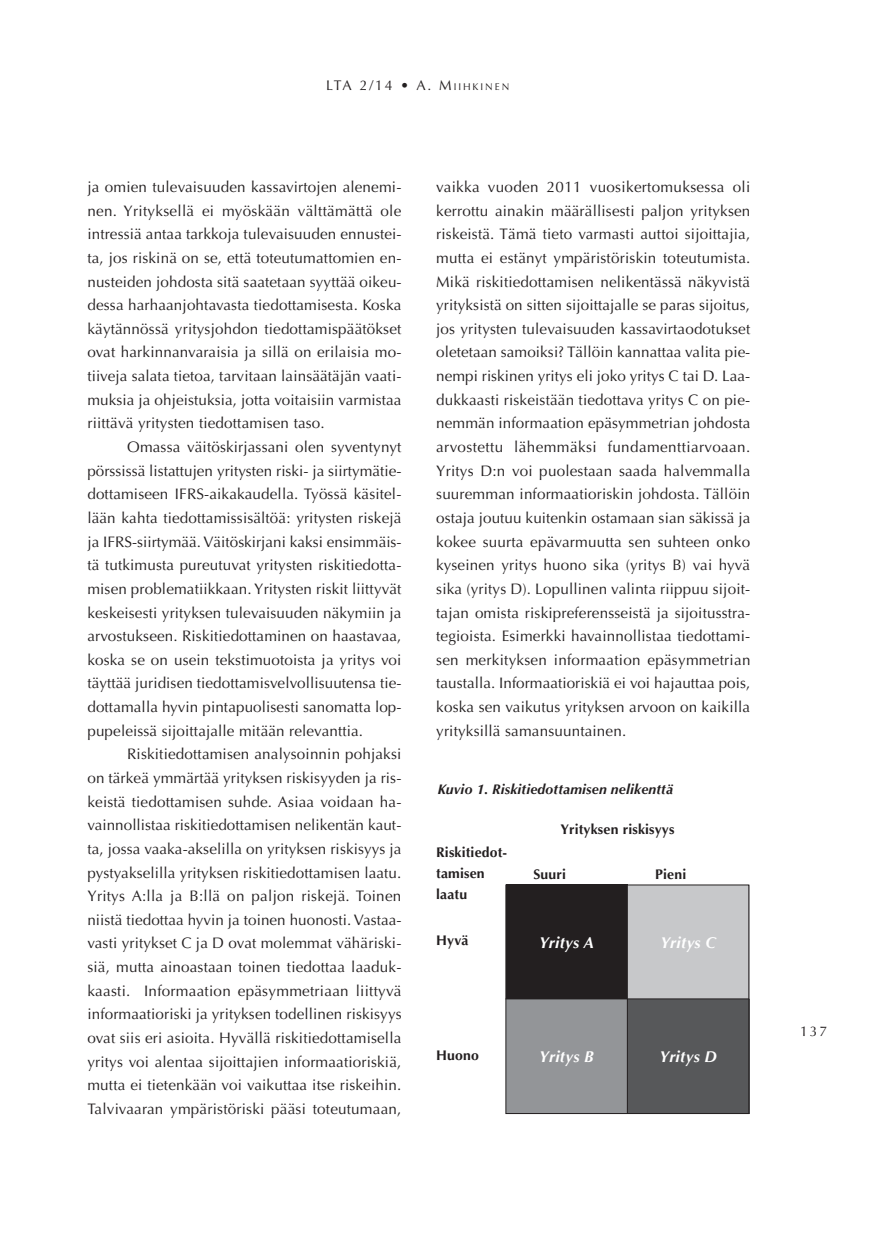
<style>
.page{position:relative;width:875px;height:1242px;background:#fff}
.page>*{position:absolute;margin:0;border:0;box-sizing:border-box;transform-origin:0 0}
.kuvateksti{font:italic 700 15.75px "Optima";letter-spacing:.01em;color:#fff}
.L_8_7_13_5{font:15.22px/23.6px "Optima";letter-spacing:.01em;color:#231f20;text-align:justify}
.kuvateksti-2{font:700 14px/21px "Optima";letter-spacing:.01em;color:#231f20}
.kuvateksti-3{font:italic 700 14px "Optima";letter-spacing:.01em;color:#231f20}
.t1{font:14px "Optima";color:#231f20}
.t2{font:14px "Optima";color:#231f20}
.s1{font-size:9.8px}
</style>
<div class="page">
<div style="left:505px;top:884px;width:122px;height:114px;background:#231f20"></div>
<div style="left:505px;top:999px;width:122px;height:114px;background:#939598"></div>
<div style="left:627px;top:884px;width:122px;height:115px;background:#c7c8ca"></div>
<div style="left:627px;top:999px;width:122px;height:114px;background:#57585a"></div>
<div style="left:505px;top:884px;width:244px;height:229px;border:1px solid #231f20"></div>
<hr style="left:505px;top:998px;width:244px;height:1px;background:#231f20">
<hr style="left:626px;top:884px;width:1px;height:229px;background:#231f20">
<p class="t1" style="left:326px;top:77px;width:185px">LTA 2/14 • A. M<span class="s1">IIHKINEN</span></p>
<p class="L_8_7_13_5" style="left:87px;top:175px;width:315px">ja omien tulevaisuuden kassavirtojen alenemi&shy;nen. Yrityksellä ei myöskään välttämättä ole intressiä antaa tarkkoja tulevaisuuden ennustei&shy;ta, jos riskinä on se, että toteutumattomien en&shy;nusteiden johdosta sitä saatetaan syyttää oikeu&shy;dessa harhaanjohtavasta tiedottamisesta. Koska käytännössä yritysjohdon tiedottamispäätökset ovat harkinnanvaraisia ja sillä on erilaisia mo&shy;tiiveja salata tietoa, tarvitaan lainsäätäjän vaati&shy;muksia ja ohjeistuksia, jotta voitaisiin varmistaa riittävä yritysten tiedottamisen taso.</p>
<p class="L_8_7_13_5" style="left:87px;top:435px;width:315px;text-indent:40px">Omassa väitöskirjassani olen syventynyt pörssissä listattujen yritysten riski- ja siirtymätie&shy;dottamiseen IFRS-aikakaudella. Työssä käsitel&shy;lään kahta tiedottamissisältöä: yritysten riskejä ja IFRS-siirtymää. Väitöskirjani kaksi ensimmäis&shy;tä tutkimusta pureutuvat yritysten riskitiedotta&shy;misen problematiikkaan. Yritysten riskit liittyvät keskeisesti yrityksen tulevaisuuden näkymiin ja arvostukseen. Riskitiedottaminen on haastavaa, koska se on usein tekstimuotoista ja yritys voi täyttää juridisen tiedottamisvelvollisuutensa tie&shy;dottamalla hyvin pintapuolisesti sanomatta lop&shy;pupeleissä sijoittajalle mitään relevanttia.</p>
<p class="L_8_7_13_5" style="left:87px;top:742px;width:315px;text-indent:40px">Riskitiedottamisen analysoinnin pohjaksi on tärkeä ymmärtää yrityksen riskisyyden ja ris&shy;keistä tiedottamisen suhde. Asiaa voidaan ha&shy;vainnollistaa riskitiedottamisen nelikentän kaut&shy;ta, jossa vaaka-akselilla on yrityksen riskisyys ja pystyakselilla yrityksen riskitiedottamisen laatu.<br>Yritys A:lla ja B:llä on paljon riskejä. Toinen niistä tiedottaa hyvin ja toinen huonosti. Vastaa&shy;vasti yritykset C ja D ovat molemmat vähäriski&shy;siä, mutta ainoastaan toinen tiedottaa laaduk&shy;kaasti. Informaation epäsymmetriaan liittyvä informaatioriski ja yrityksen todellinen riskisyys ovat siis eri asioita. Hyvällä riskitiedottamisella yritys voi alentaa sijoittajien informaatioriskiä, mutta ei tietenkään voi vaikuttaa itse riskeihin.<br>Talvivaaran ympäristöriski pääsi toteutumaan,</p>
<p class="L_8_7_13_5" style="left:436px;top:175px;width:315px">vaikka vuoden 2011 vuosikertomuksessa oli kerrottu ainakin määrällisesti paljon yrityksen riskeistä. Tämä tieto varmasti auttoi sijoittajia, mutta ei estänyt ympäristöriskin toteutumista.<br>Mikä riskitiedottamisen nelikentässä näkyvistä yrityksistä on sitten sijoittajalle se paras sijoitus, jos yritysten tulevaisuuden kassavirtaodotukset oletetaan samoiksi? Tällöin kannattaa valita pie&shy;nempi riskinen yritys eli joko yritys C tai D. Laa&shy;dukkaasti riskeistään tiedottava yritys C on pie&shy;nemmän informaation epäsymmetrian johdosta arvostettu lähemmäksi fundamenttiarvoaan.<br>Yritys D:n voi puolestaan saada halvemmalla suuremman informaatioriskin johdosta. Tällöin ostaja joutuu kuitenkin ostamaan sian säkissä ja kokee suurta epävarmuutta sen suhteen onko kyseinen yritys huono sika (yritys B) vai hyvä sika (yritys D). Lopullinen valinta riippuu sijoit&shy;tajan omista riskipreferensseistä ja sijoitusstra&shy;tegioista. Esimerkki havainnollistaa tiedottami&shy;sen merkityksen informaation epäsymmetrian taustalla. Informaatioriskiä ei voi hajauttaa pois, koska sen vaikutus yrityksen arvoon on kaikilla yrityksillä samansuuntainen.</p>
<p class="kuvateksti-3" style="left:437px;top:781px;width:237px">Kuvio 1. Riskitiedottamisen nelikenttä</p>
<p class="kuvateksti-2" style="left:560px;top:819px;width:116px">Yrityksen riskisyys</p>
<p class="kuvateksti-2" style="left:436px;top:841px;width:72px">Riskitiedot&shy;tamisen laatu</p>
<p class="kuvateksti-2" style="left:436px;top:929px;width:34px">Hyvä</p>
<p class="kuvateksti-2" style="left:533px;top:863px;width:34px">Suuri</p>
<p class="kuvateksti-2" style="left:655px;top:863px;width:32px">Pieni</p>
<p class="kuvateksti" style="left:538px;top:932px;width:57px">Yritys A</p>
<p class="kuvateksti" style="left:660px;top:933px;width:57px">Yritys C</p>
<p class="kuvateksti-2" style="left:436px;top:1044px;width:44px">Huono</p>
<p class="kuvateksti" style="left:539px;top:1047px;width:56px">Yritys B</p>
<p class="kuvateksti" style="left:659px;top:1047px;width:59px">Yritys D</p>
<p class="t2" style="left:799px;top:1022px;width:29px">137</p>
</div>
